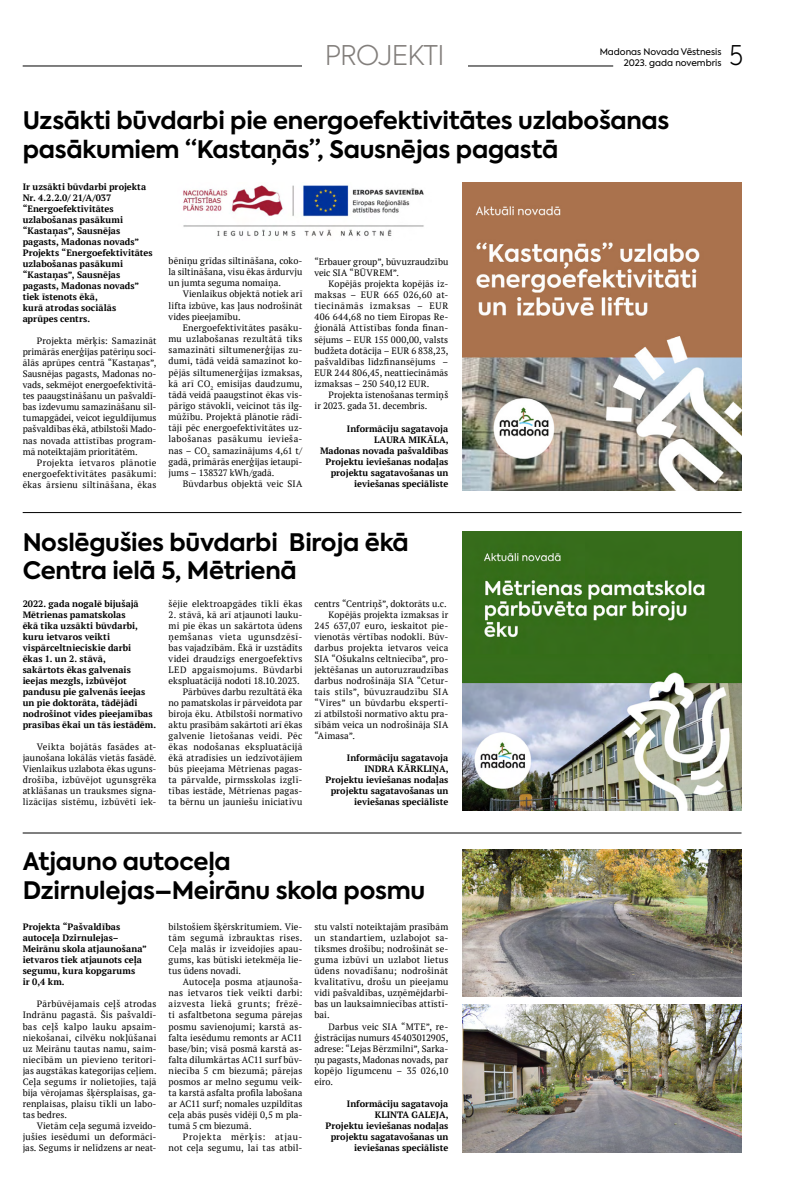
<style>
.page{position:relative;width:794px;height:1191px;background:#fff}
.page>*{position:absolute;margin:0;border:0;box-sizing:border-box;transform-origin:0 0}
.t1{font:300 27px "Axiforma";letter-spacing:-.025em;color:#827e7b}
.t2{font:300 27px "Axiforma";color:#000;scale:.9 1}
.t3{font:700 24px/28.8px "Axiforma";letter-spacing:-.01em;color:#000}
.t4{font:9.2px/11px "PT Serif";letter-spacing:.015em;color:#000;text-align:justify}
.t5{font:700 9.2px/11px "PT Serif";color:#000}
.t6{font:9.2px/11px "PT Serif";letter-spacing:.045em;color:#000;text-align:right}
.t7{font:9px/11px "Axiforma";color:#000;text-align:right}
</style>
<div class="page">
<hr style="left:23px;top:66px;width:590px;height:1px;background:#000">
<div style="left:302px;top:30px;width:165px;height:50px;background:#fff"></div>
<img style="left:462px;top:531px;width:279px;height:279px">
<img style="left:462px;top:849px;width:279px;height:147px">
<img style="left:462px;top:1004px;width:279px;height:148px">
<img style="left:462px;top:182px;width:279px;height:308px">
<img style="left:183px;top:185px;width:241px;height:51px">
<hr style="left:23px;top:512px;width:718px;height:1px;background:#000">
<hr style="left:23px;top:832px;width:718px;height:1px;background:#000">
<h1 class="t1" style="left:325px;top:38px;width:121px">PROJEKTI</h1>
<h1 class="t2" style="left:729px;top:38px;width:17px">5</h1>
<p class="t7" style="left:599px;top:46px;width:123px">Madonas Novada Vēstnesis<br>2023. gada novembris</p>
<h2 class="t3" style="left:23px;top:106px;width:648px">Uzsākti būvdarbi pie energoefektivitātes uzlabošanas pasākumiem “Kastaņās”, Sausnējas pagastā</h2>
<p class="t5" style="left:23px;top:181px;width:131px">Ir uzsākti būvdarbi projekta<br>Nr. 4.2.2.0/ 21/A/037 “Energoefektivitātes uzlabošanas pasākumi “Kastaņas”, Sausnējas pagasts, Madonas novads”<br>Projekts “Energoefektivitātes uzlabošanas pasākumi “Kastaņas”, Sausnējas pagasts, Madonas novads” tiek īstenots ēkā,<br>kurā atrodas sociālās aprūpes centrs.</p>
<p class="t4" style="left:23px;top:335px;width:135px;text-indent:14px">Projekta mērķis: Samazināt primārās enerģijas patēriņu soci&shy;ālās aprūpes centrā “Kastaņas”, Sausnējas pagasts, Madonas no&shy;vads, sekmējot energoefektivitā&shy;tes paaugstināšanu un pašvaldī&shy;bas izdevumu samazināšanu sil&shy;tumapgādei, veicot ieguldījumus pašvaldības ēkā, atbilstoši Mado&shy;nas novada attīstības program&shy;mā noteiktajām prioritātēm.</p>
<p class="t4" style="left:23px;top:457px;width:135px;text-indent:14px">Projekta ietvaros plānotie energoefektivitātes pasākumi: ēkas ārsienu siltināšana, ēkas</p>
<p class="t4" style="left:169px;top:255px;width:135px">bēniņu grīdas siltināšana, coko&shy;la siltināšana, visu ēkas ārdurvju un jumta seguma nomaiņa.</p>
<p class="t4" style="left:169px;top:288px;width:135px;text-indent:14px">Vienlaikus objektā notiek arī lifta izbūve, kas ļaus nodrošināt vides pieejamību.</p>
<p class="t4" style="left:169px;top:322px;width:135px;text-indent:14px">Energoefektivitātes pasāku&shy;mu uzlabošanas rezultātā tiks samazināti siltumenerģijas zu&shy;dumi, tādā veidā samazinot ko&shy;pējās siltumenerģijas izmaksas, kā arī CO<sub>2</sub> emisijas daudzumu, tādā veidā paaugstinot ēkas vis&shy;pārīgo stāvokli, veicinot tās ilg&shy;mūžību. Projektā plānotie rādī&shy;tāji pēc energoefektivitātes uz&shy;labošanas pasākumu ievieša&shy;nas – CO<sub>2</sub> samazinājums 4,61 t/ gadā, primārās enerģijas ietaupī&shy;jums – 138327 kWh/gadā.</p>
<p class="t4" style="left:183px;top:478px;width:121px">Būvdarbus objektā veic SIA</p>
<p class="t4" style="left:314px;top:256px;width:135px">“Erbauer group”, būvuzraudzību veic SIA “BŪVREM”.</p>
<p class="t4" style="left:314px;top:278px;width:135px;text-indent:14px">Kopējās projekta kopējās iz&shy;maksas – EUR 665 026,60 at&shy;tiecināmās izmaksas – EUR 406 644,68 no tiem Eiropas Re&shy;ģionālā Attīstības fonda finan&shy;sējums – EUR 155 000,00, valsts budžeta dotācija – EUR 6 838,23, pašvaldības līdzfinansējums – EUR 244 806,45, neattiecināmās izmaksas – 250 540,12 EUR.</p>
<p class="t4" style="left:314px;top:389px;width:135px;text-indent:14px">Projekta īstenošanas termiņš ir 2023. gada 31. decembris.</p>
<p class="t5" style="left:320px;top:422px;width:130px;text-align:right">Informāciju sagatavoja<br>LAURA MIKĀLA,<br>Madonas novada pašvaldības<br>Projektu ieviešanas nodaļas projektu sagatavošanas un ieviešanas speciāliste</p>
<h2 class="t3" style="left:23px;top:528px;width:387px">Noslēgušies būvdarbi Biroja ēkā<br>Centra ielā 5, Mētrienā</h2>
<p class="t5" style="left:23px;top:597px;width:135px">2022. gada nogalē bijušajā<br>Mētrienas pamatskolas<br>ēkā tika uzsākti būvdarbi, kuru ietvaros veikti vispārceltnieciskie darbi<br>ēkas 1. un 2. stāvā,<br>sakārtots ēkas galvenais ieejas mezgls, izbūvējot pandusu pie galvenās ieejas un pie doktorāta, tādējādi nodrošinot vides pieejamības prasības ēkai un tās iestādēm.</p>
<p class="t4" style="left:23px;top:741px;width:135px;text-indent:14px">Veikta bojātās fasādes at&shy;jaunošana lokālās vietās fasādē.<br>Vienlaikus uzlabota ēkas uguns&shy;drošība, izbūvējot ugunsgrēka atklāšanas un trauksmes signa&shy;lizācijas sistēmu, izbūvēti iek-</p>
<p class="t4" style="left:168px;top:598px;width:135px">šējie elektroapgādes tīkli ēkas</p>
<p class="t4" style="left:168px;top:609px;width:135px;text-align:right">2. stāvā, kā arī atjaunoti lauku&shy;mi pie ēkas un sakārtota ūdens ņemšanas vieta ugunsdzēsī&shy;bas vajadzībām. Ēkā ir uzstādīts videi draudzīgs energoefektīvs<br>LED apgaismojums. Būvdarbi ekspluatācijā nodoti 18.10.2023.<br>Pārbūves darbu rezultātā ēka<br>no pamatskolas ir pārveidota par biroja ēku. Atbilstoši normatīvo aktu prasībām sakārtoti arī ēkas galvenie lietošanas veidi. Pēc ēkas nodošanas ekspluatācijā ēkā atradīsies un iedzīvotājiem būs pieejama Mētrienas pagas&shy;ta pārvalde, pirmsskolas izglī&shy;tības iestāde, Mētrienas pagas&shy;ta bērnu un jauniešu iniciatīvu</p>
<p class="t4" style="left:314px;top:598px;width:134px">centrs “Centriņš”, doktorāts u.c.</p>
<p class="t4" style="left:329px;top:609px;width:121px">Kopējās projekta izmaksas ir</p>
<p class="t4" style="left:314px;top:620px;width:135px">245 637,07 euro, ieskaitot pie-</p>
<p class="t4" style="left:314px;top:631px;width:135px">vienotās vērtības nodokli. Būv-</p>
<p class="t4" style="left:314px;top:642px;width:135px">darbus projekta ietvaros veica</p>
<p class="t4" style="left:314px;top:653px;width:135px">SIA “Ošukalns celtniecība”, pro-</p>
<p class="t4" style="left:314px;top:664px;width:135px">jektēšanas un autoruzraudzības</p>
<p class="t4" style="left:314px;top:675px;width:135px">darbus nodrošināja SIA “Cetur-</p>
<p class="t4" style="left:314px;top:686px;width:135px">tais stils”, būvuzraudzību SIA</p>
<p class="t4" style="left:314px;top:697px;width:135px">“Vires” un būvdarbu ekspertī-</p>
<p class="t4" style="left:314px;top:708px;width:135px">zi atbilstoši normatīvo aktu pra-</p>
<p class="t4" style="left:314px;top:719px;width:135px">sībām veica un nodrošināja SIA</p>
<p class="t4" style="left:314px;top:730px;width:42px">“Aimasa”.</p>
<p class="t5" style="left:325px;top:752px;width:125px;text-align:right">Informāciju sagatavoja<br>INDRA KĀRKLIŅA,<br>Projektu ieviešanas nodaļas projektu sagatavošanas un ieviešanas speciāliste</p>
<h2 class="t3" style="left:23px;top:847px;width:404px">Atjauno autoceļa<br>Dzirnulejas–Meirānu skola posmu</h2>
<p class="t5" style="left:23px;top:921px;width:126px">Projekta “Pašvaldības autoceļa Dzirnulejas–<br>Meirānu skola atjaunošana” ietvaros tiek atjaunots ceļa segumu, kura kopgarums<br>ir 0,4 km.</p>
<p class="t4" style="left:23px;top:998px;width:135px;text-indent:14px">Pārbūvējamais ceļš atrodas Indrānu pagastā. Šis pašvaldī&shy;bas ceļš kalpo lauku apsaim&shy;niekošanai, cilvēku nokļūšanai uz Meirānu tautas namu, saim&shy;niecībām un pievieno teritori&shy;jas augstākas kategorijas ceļiem.<br>Ceļa segums ir nolietojies, tajā bija vērojamas šķērsplaisas, ga&shy;renplaisas, plaisu tīkli un labo&shy;tas bedres.</p>
<p class="t4" style="left:23px;top:1120px;width:135px;text-indent:14px">Vietām ceļa segumā izveido&shy;jušies iesēdumi un deformāci&shy;jas. Segums ir nelīdzens ar neat-</p>
<p class="t4" style="left:168px;top:921px;width:135px">bilstošiem šķērskritumiem. Vie&shy;tām segumā izbrauktas rises.<br>Ceļa malās ir izveidojies apau&shy;gums, kas būtiski ietekmēja lie&shy;tus ūdens novadi.</p>
<p class="t4" style="left:169px;top:976px;width:135px;text-indent:14px">Autoceļa posma atjaunoša&shy;nas ietvaros tiek veikti darbi: aizvesta liekā grunts; frēzē&shy;ti asfaltbetona seguma pārejas posmu savienojumi; karstā as&shy;falta iesēdumu remonts ar AC11 base/bin; visā posmā karstā as&shy;falta dilumkārtas AC11 surf būv&shy;niecība 5 cm biezumā; pārejas posmos ar melno segumu veik&shy;ta karstā asfalta profila labošana ar AC11 surf; nomales uzpildītas ceļa abās pusēs vidēji 0,5 m pla&shy;tumā 5 cm biezumā.</p>
<p class="t6" style="left:169px;top:1131px;width:135px">Projekta mērķis: atjau&shy;not ceļa segumu, lai tas atbil-</p>
<p class="t4" style="left:314px;top:921px;width:135px">stu valstī noteiktajām prasībām un standartiem, uzlabojot sa&shy;tiksmes drošību; nodrošināt se&shy;guma izbūvi un uzlabot lietus ūdens novadīšanu; nodrošināt kvalitatīvu, drošu un pieejamu vidi pašvaldības, uzņēmējdarbī&shy;bas un lauksaimniecības attīstī&shy;bai.</p>
<p class="t4" style="left:314px;top:1020px;width:135px;text-indent:14px">Darbus veic SIA “MTE”, re&shy;ģistrācijas numurs 45403012905, adrese: “Lejas Bērzmilni”, Sarka&shy;ņu pagasts, Madonas novads, par kopējo līgumcenu – 35 026,10 eiro.</p>
<p class="t5" style="left:325px;top:1098px;width:125px;text-align:right">Informāciju sagatavoja<br>KLINTA GALEJA,<br>Projektu ieviešanas nodaļas projektu sagatavošanas un ieviešanas speciāliste</p>
</div>
